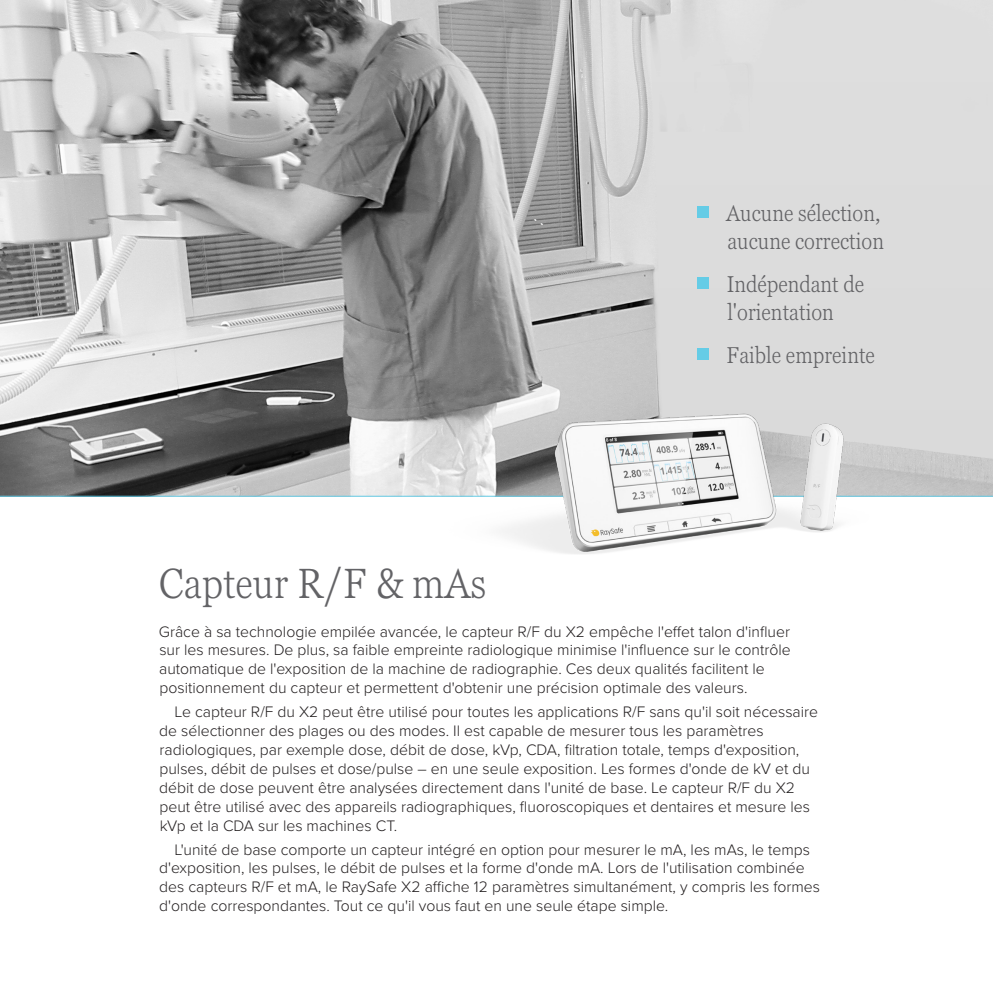
<style>
.page{position:relative;width:993px;height:993px;background:#fff}
.page>*{position:absolute;margin:0;border:0;box-sizing:border-box;transform-origin:0 0}
.Heading{font:300 condensed 42px "Georgia Pro";color:#636366}
.t1{font:300 condensed 22.75px/28px "Georgia Pro";color:#636366;text-align:right}
.Bodytext_-_Proxima_N{font:300 15.75px/18.9px "Proxima Nova";color:#231f20}
.s1{font-size:52.5px;color:#65cce6}
</style>
<div class="page">
<img style="left:0;top:0;width:992px;height:495px">
<hr style="left:0;top:495px;width:992px;height:1px;background:#65cce6">
<img style="left:397px;top:334px;width:526px;height:220px">
<p class="t1" style="left:693px;top:199px;width:192px"><span class="s1">▪</span> Aucune sélection, aucune correction</p>
<p class="t1" style="left:693px;top:269px;width:172px;text-align:center"><span class="s1">▪</span> Indépendant de l'orientation</p>
<p class="t1" style="left:693px;top:340px;width:183px"><span class="s1">▪</span> Faible empreinte</p>
<p class="Heading" style="left:159px;top:555px;width:329px">Capteur R/F &amp; mAs</p>
<p class="Bodytext_-_Proxima_N" style="left:159px;top:620px;width:633px">Grâce à sa technologie empilée avancée, le capteur R/F du X2 empêche l'effet talon d'influer sur les mesures. De plus, sa faible empreinte radiologique minimise l'influence sur le contrôle automatique de l'exposition de la machine de radiographie. Ces deux qualités facilitent le positionnement du capteur et permettent d'obtenir une précision optimale des valeurs.</p>
<p class="Bodytext_-_Proxima_N" style="left:159px;top:701px;width:660px;text-indent:15px">Le capteur R/F du X2 peut être utilisé pour toutes les applications R/F sans qu'il soit nécessaire de sélectionner des plages ou des modes. Il est capable de mesurer tous les paramètres radiologiques, par exemple dose, débit de dose, kVp, CDA, filtration totale, temps d'exposition, pulses, débit de pulses et dose/pulse – en une seule exposition. Les formes d'onde de kV et du débit de dose peuvent être analysées directement dans l'unité de base. Le capteur R/F du X2 peut être utilisé avec des appareils radiographiques, fluoroscopiques et dentaires et mesure les kVp et la CDA sur les machines CT.</p>
<p class="Bodytext_-_Proxima_N" style="left:159px;top:838px;width:662px;text-indent:15px">L'unité de base comporte un capteur intégré en option pour mesurer le mA, les mAs, le temps d'exposition, les pulses, le débit de pulses et la forme d'onde mA. Lors de l'utilisation combinée des capteurs R/F et mA, le RaySafe X2 affiche 12 paramètres simultanément, y compris les formes d'onde correspondantes. Tout ce qu'il vous faut en une seule étape simple.</p>
</div>
